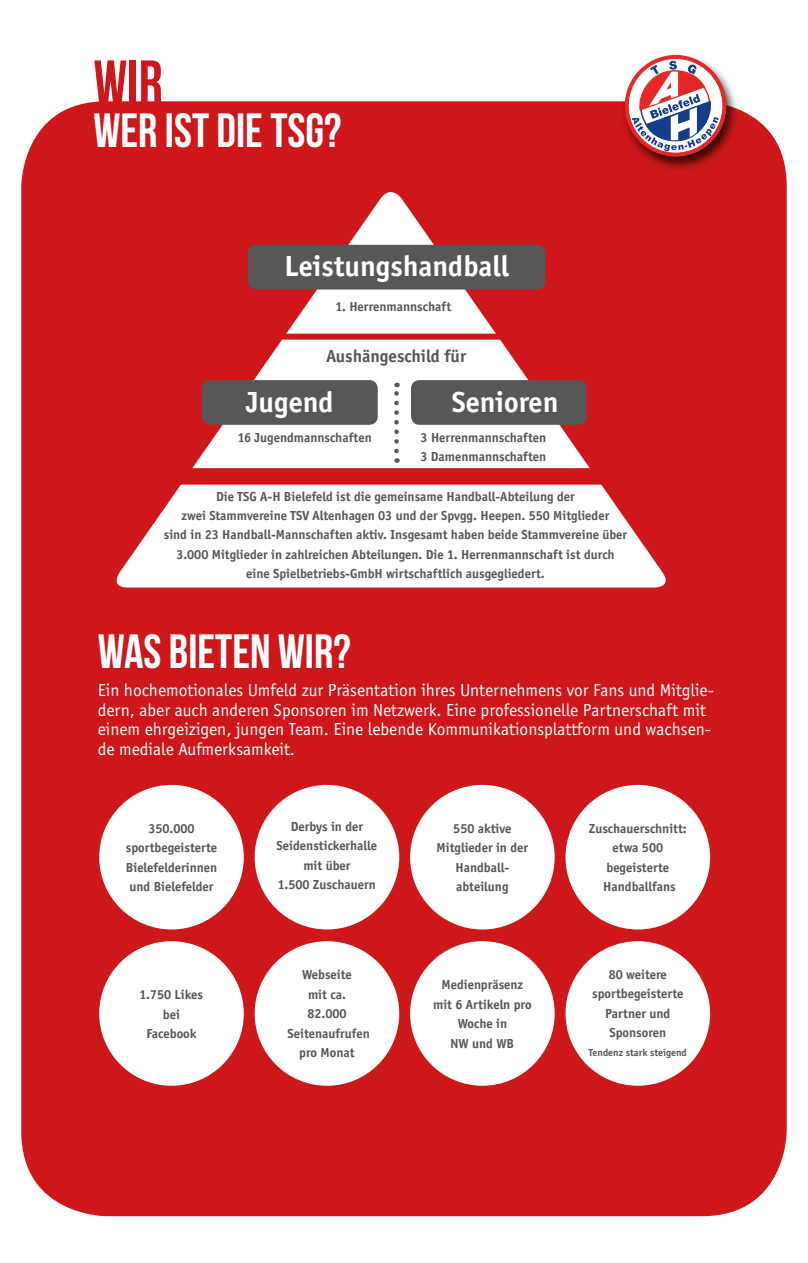
<style>
.page{position:relative;width:808px;height:1263px;background:#fff}
.page>*{position:absolute;margin:0;border:0;box-sizing:border-box;transform-origin:0 0}
.t1{font:60px "Bebas Neue";color:#cd171a}
.t2{font:48px "Bebas Neue";color:#fff}
.t3{font:700 30px "Officina Sans";color:#fff}
.t4{font:18px/19.5px "Officina Sans";color:#fff}
.t5{font:700 18px "Officina Sans";color:#575756}
.t6{font:700 13.5px/19.5px "Officina Sans";color:#575756;text-align:center}
.t7{font:700 10.5px "Officina Sans";color:#575756}
</style>
<div class="page">
<div style="left:21px;top:101px;width:766px;height:1115px;background:#cd171a;border-radius:85px"></div>
<div style="left:99px;top:785px;width:145px;height:144px;background:#fff;border-radius:50%"></div>
<div style="left:255px;top:785px;width:144px;height:144px;background:#fff;border-radius:50%"></div>
<div style="left:565px;top:785px;width:145px;height:144px;background:#fff;border-radius:50%"></div>
<div style="left:99px;top:941px;width:145px;height:145px;background:#fff;border-radius:50%"></div>
<div style="left:255px;top:941px;width:144px;height:145px;background:#fff;border-radius:50%"></div>
<div style="left:565px;top:941px;width:145px;height:145px;background:#fff;border-radius:50%"></div>
<div style="left:410px;top:941px;width:145px;height:145px;background:#fff;border-radius:50%"></div>
<div style="left:410px;top:785px;width:145px;height:144px;background:#fff;border-radius:50%"></div>
<svg style="left:116px;top:192px;width:550px;height:395px"></svg>
<div style="left:143px;top:334px;width:503px;height:6px;background:#cd171a"></div>
<div style="left:153px;top:468px;width:503px;height:17px;background:#cd171a"></div>
<svg style="left:394px;top:383px;width:5px;height:68px"></svg>
<div style="left:248px;top:245px;width:297px;height:44px;background:#575756;border-radius:9px"></div>
<div style="left:202px;top:380px;width:176px;height:45px;background:#575756;border-radius:9px"></div>
<div style="left:411px;top:380px;width:176px;height:45px;background:#575756;border-radius:9px"></div>
<div style="left:620px;top:53px;width:119px;height:118px;background:#000;opacity:.75"></div>
<svg style="left:625px;top:55px;width:101px;height:101px"></svg>
<h1 class="t1" style="left:93px;top:49px;width:71px">WIR</h1>
<h2 class="t2" style="left:94px;top:104px;width:249px">WER IST DIE TSG?</h2>
<h3 class="t3" style="left:285px;top:248px;width:226px">Leistungshandball</h3>
<p class="t6" style="left:335px;top:297px;width:117px">1. Herrenmannschaft</p>
<h3 class="t5" style="left:326px;top:345px;width:141px">Aushängeschild für</h3>
<h3 class="t3" style="left:452px;top:384px;width:108px">Senioren</h3>
<h3 class="t3" style="left:246px;top:384px;width:89px">Jugend</h3>
<p class="t6" style="left:238px;top:427px;width:135px">16 Jugendmannschaften</p>
<p class="t6" style="left:420px;top:427px;width:127px;text-align:left">3 Herrenmannschaften<br>3 Damenmannschaften</p>
<p class="t6" style="left:164px;top:486px;width:465px">Die TSG A-H Bielefeld ist die gemeinsame Handball-Abteilung der<br>zwei Stammvereine TSV Altenhagen 03 und der Spvgg. Heepen. 550 Mitglieder<br>sind in 23 Handball-Mannschaften aktiv. Insgesamt haben beide Stammvereine über 3.000 Mitglieder in zahlreichen Abteilungen. Die 1. Herrenmannschaft ist durch eine Spielbetriebs-GmbH wirtschaftlich ausgegliedert.</p>
<h2 class="t2" style="left:98px;top:625px;width:254px">WAS BIETEN WIR?</h2>
<p class="t4" style="left:98px;top:680px;width:618px">Ein hochemotionales Umfeld zur Präsentation ihres Unternehmens vor Fans und Mitglie&shy;dern, aber auch anderen Sponsoren im Netzwerk. Eine professionelle Partnerschaft mit einem ehrgeizigen, jungen Team. Eine lebende Kommunikationsplattform und wachsen&shy;de mediale Aufmerksamkeit.</p>
<p class="t6" style="left:277px;top:816px;width:102px">Derbys in der<br>Seidenstickerhalle mit über<br>1.500 Zuschauern</p>
<p class="t6" style="left:126px;top:819px;width:93px">350.000 sportbegeisterte<br>Bielefelderinnen und Bielefelder</p>
<p class="t6" style="left:437px;top:819px;width:93px">550 aktive<br>Mitglieder in der<br>Handball&shy;abteilung</p>
<p class="t6" style="left:140px;top:985px;width:65px">1.750 Likes bei<br>Facebook</p>
<p class="t6" style="left:288px;top:965px;width:84px">Webseite<br>mit ca.<br>82.000<br>Seitenaufrufen pro Monat</p>
<p class="t6" style="left:433px;top:975px;width:100px">Medienpräsenz mit 6 Artikeln pro<br>Woche in<br>NW und WB</p>
<p class="t6" style="left:589px;top:818px;width:100px">Zuschauerschnitt: etwa 500 begeisterte<br>Handballfans</p>
<p class="t6" style="left:592px;top:964px;width:93px">80 weitere sportbegeisterte<br>Partner und<br>Sponsoren</p>
<p class="t7" style="left:589px;top:1046px;width:99px">Tendenz stark steigend</p>
</div>
